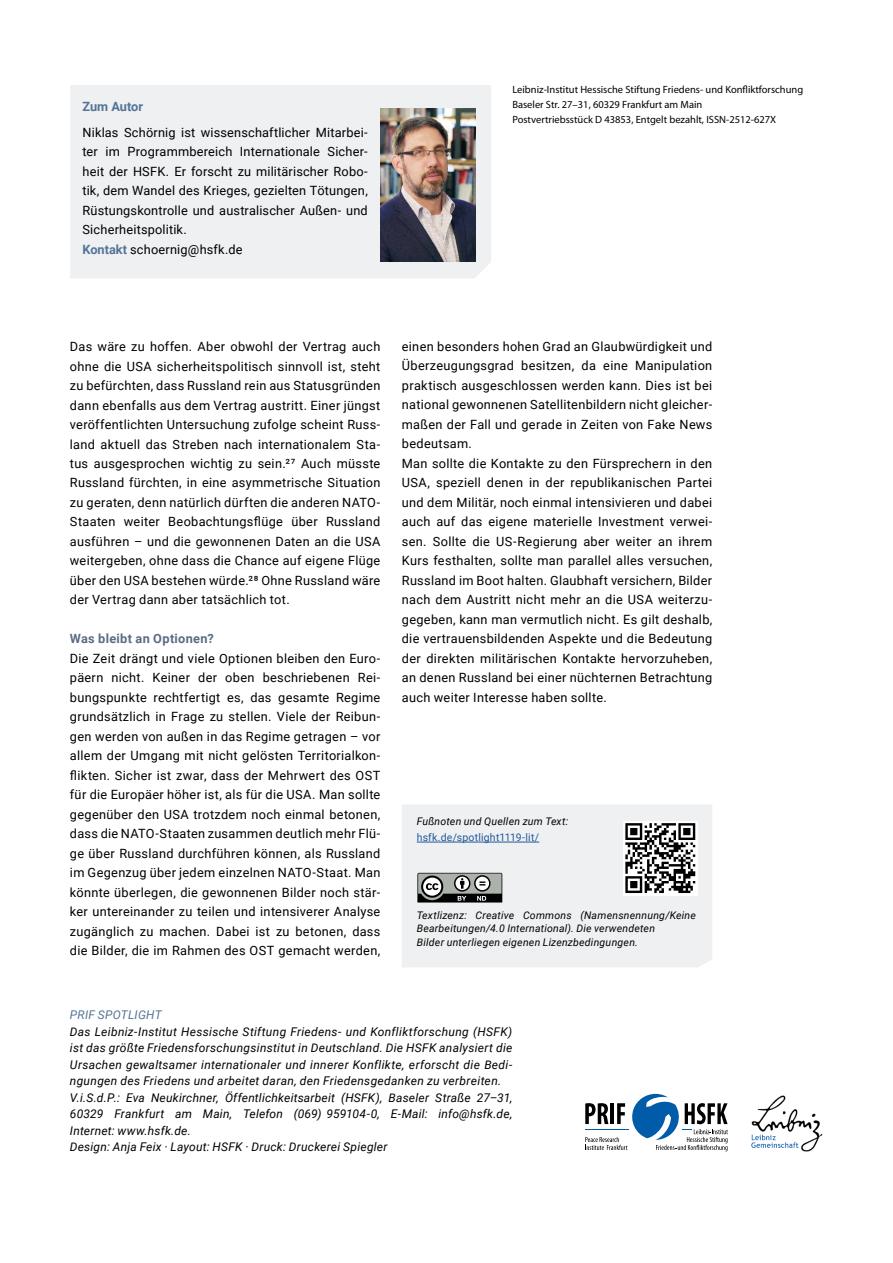
<style>
.page{position:relative;width:893px;height:1263px;background:#fff}
.page>*{position:absolute;margin:0;border:0;box-sizing:border-box;transform-origin:0 0}
.t1{font:12.75px/19.5px "Roboto";letter-spacing:.02em;color:#000}
.t2{font:700 12.75px "Roboto";letter-spacing:.025em;color:#5b6c86}
.t3{font:700 12.75px "Roboto";letter-spacing:-.005em;color:#557497}
.t4{font:italic 12px/16.5px "Roboto";letter-spacing:.025em;color:#000}
.t5{font:italic 12px "Roboto";letter-spacing:.02em;color:#557497}
.t6{font:italic 10.5px/13.5px "Roboto";letter-spacing:.02em;color:#000}
.t7{font:10.5px/15px "Myriad Pro";color:#000}
.t8{font:10.5px "Roboto";letter-spacing:.02em;color:#22599b}
.s1{font-weight:700;color:#557497}
</style>
<div class="page">
<div style="left:402px;top:805px;width:310px;height:162px;background:#eff0f1"></div>
<div style="left:70px;top:85px;width:421px;height:193px;background:#eff0f1"></div>
<img style="left:381px;top:108px;width:94px;height:153px">
<svg style="left:585px;top:1094px;width:143px;height:57px"></svg>
<svg style="left:417px;top:873px;width:85px;height:29px;background:#777a77"></svg>
<img style="left:751px;top:1095px;width:72px;height:56px">
<hr style="left:417px;top:842px;width:122px;height:1px;background:#22599b">
<div style="left:623px;top:821px;width:75px;height:74px;background:#fff"></div>
<svg style="left:625px;top:823px;width:70px;height:70px"></svg>
<p class="t3" style="left:82px;top:97px;width:62px">Zum Autor</p>
<p class="t1" style="left:82px;top:122px;width:287px">Niklas Schörnig ist wissenschaftlicher Mitarbei&shy;ter im Programmbereich Internationale Sicher&shy;heit der HSFK. Er forscht zu militärischer Robo&shy;tik, dem Wandel des Krieges, gezielten Tötungen, Rüstungskontrolle und australischer Außen- und Sicherheitspolitik.<br><span class="s1">Kontakt</span> schoernig@hsfk.de</p>
<p class="t7" style="left:512px;top:82px;width:292px">Leibniz-Institut Hessische Stiftung Friedens- und Konfliktforschung<br>Baseler Str. 27–31, 60329 Frankfurt am Main<br>Postvertriebsstück D 43853, Entgelt bezahlt, ISSN-2512-627X</p>
<p class="t1" style="left:70px;top:336px;width:312px;text-align:justify">Das wäre zu hoffen. Aber obwohl der Vertrag auch ohne die USA sicherheitspolitisch sinnvoll ist, steht zu befürchten, dass Russland rein aus Statusgründen dann ebenfalls aus dem Vertrag austritt. Einer jüngst veröffentlichten Untersuchung zufolge scheint Russ&shy;land aktuell das Streben nach internationalem Sta&shy;tus ausgesprochen wichtig zu sein.²7 Auch müsste Russland fürchten, in eine asymmetrische Situation zu geraten, denn natürlich dürften die anderen NATO-Staaten weiter Beobachtungsflüge über Russland ausführen – und die gewonnenen Daten an die USA weitergeben, ohne dass die Chance auf eigene Flüge über den USA bestehen würde.²8 Ohne Russland wäre der Vertrag dann aber tatsächlich tot.</p>
<p class="t2" style="left:70px;top:630px;width:146px">Was bleibt an Optionen?</p>
<p class="t1" style="left:70px;top:648px;width:312px;text-align:justify">Die Zeit drängt und viele Optionen bleiben den Euro&shy;päern nicht. Keiner der oben beschriebenen Rei&shy;bungspunkte rechtfertigt es, das gesamte Regime grundsätzlich in Frage zu stellen. Viele der Reibun&shy;gen werden von außen in das Regime getragen – vor allem der Umgang mit nicht gelösten Territorialkon&shy;flikten. Sicher ist zwar, dass der Mehrwert des OST für die Europäer höher ist, als für die USA. Man sollte gegenüber den USA trotzdem noch einmal betonen, dass die NATO-Staaten zusammen deutlich mehr Flü&shy;ge über Russland durchführen können, als Russland im Gegenzug über jedem einzelnen NATO-Staat. Man könnte überlegen, die gewonnenen Bilder noch stär&shy;ker untereinander zu teilen und intensiverer Analyse zugänglich zu machen. Dabei ist zu betonen, dass die Bilder, die im Rahmen des OST gemacht werden,</p>
<p class="t1" style="left:402px;top:336px;width:312px">einen besonders hohen Grad an Glaubwürdigkeit und Überzeugungsgrad besitzen, da eine Manipulation praktisch ausgeschlossen werden kann. Dies ist bei national gewonnenen Satellitenbildern nicht gleicher&shy;maßen der Fall und gerade in Zeiten von Fake News bedeutsam.<br>Man sollte die Kontakte zu den Fürsprechern in den USA, speziell denen in der republikanischen Partei und dem Militär, noch einmal intensivieren und dabei auch auf das eigene materielle Investment verwei&shy;sen. Sollte die US-Regierung aber weiter an ihrem Kurs festhalten, sollte man parallel alles versuchen, Russland im Boot halten. Glaubhaft versichern, Bilder nach dem Austritt nicht mehr an die USA weiterzu&shy;gegeben, kann man vermutlich nicht. Es gilt deshalb, die vertrauensbildenden Aspekte und die Bedeutung der direkten militärischen Kontakte hervorzuheben, an denen Russland bei einer nüchternen Betrachtung auch weiter Interesse haben sollte.</p>
<p class="t6" style="left:417px;top:814px;width:153px">Fußnoten und Quellen zum Text:</p>
<p class="t8" style="left:417px;top:830px;width:124px">hsfk.de/spotlight1119-lit/</p>
<p class="t6" style="left:417px;top:908px;width:281px">Textlizenz: Creative Commons (Namensnennung/Keine<br>Bearbeitungen/4.0 International). Die verwendeten<br>Bilder unterliegen eigenen Lizenzbedingungen.</p>
<p class="t5" style="left:70px;top:1006px;width:93px">PRIF SPOTLIGHT</p>
<p class="t4" style="left:70px;top:1023px;width:444px">Das Leibniz-Institut Hessische Stiftung Friedens- und Konfliktforschung (HSFK) ist das größte Friedensforschungsinstitut in Deutschland. Die HSFK analysiert die Ursachen gewaltsamer internationaler und innerer Konflikte, erforscht die Bedi&shy;ngungen des Friedens und arbeitet daran, den Friedensgedanken zu verbreiten.<br>V.i.S.d.P.: Eva Neukirchner, Öffentlichkeitsarbeit (HSFK), Baseler Straße 27–31, 60329 Frankfurt am Main, Telefon (069) 959104-0, E-Mail: info@hsfk.de, Internet: www.hsfk.de.<br>Design: Anja Feix · Layout: HSFK · Druck: Druckerei Spiegler</p>
</div>
